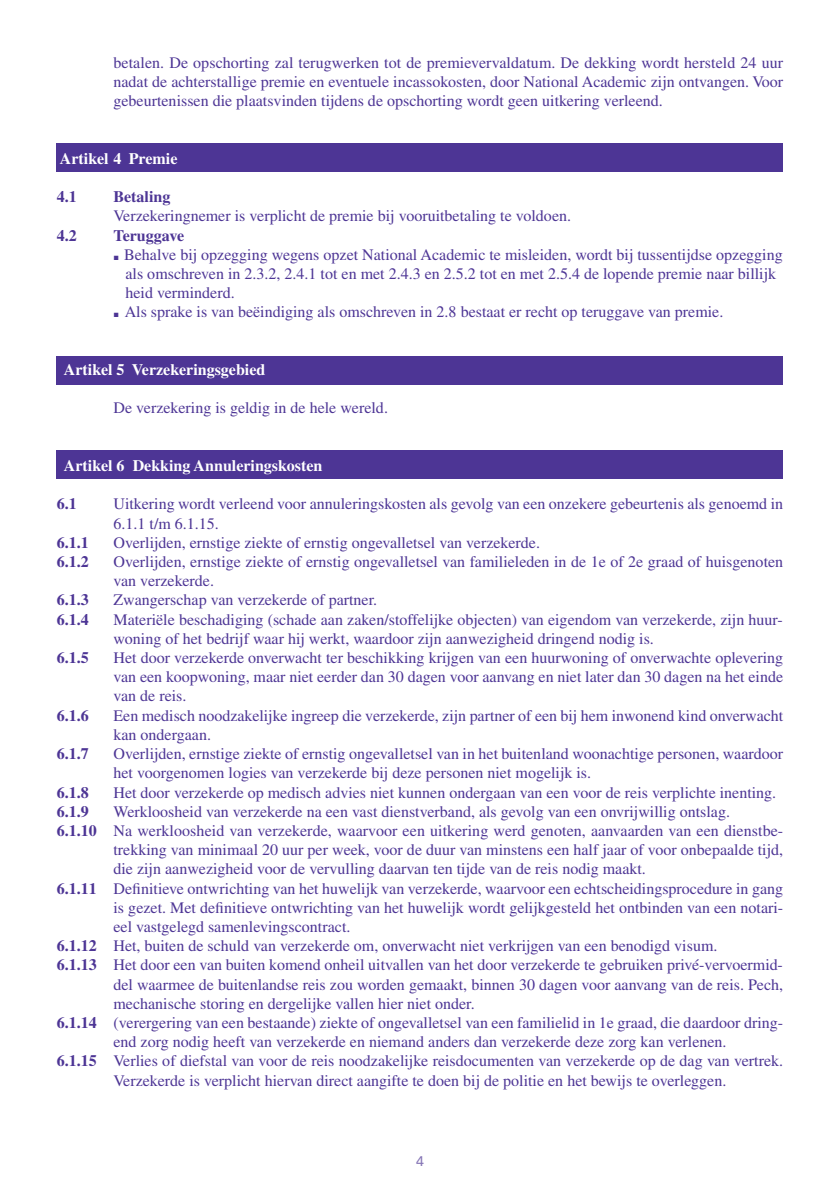
<style>
.page{position:relative;width:840px;height:1191px;background:#fff}
.page>*{position:absolute;margin:0;border:0;box-sizing:border-box;transform-origin:0 0}
.t1{font:16px/19.2px "Times LT Std";color:#4d3595}
.t2{font:700 16px "Times LT Std";color:#fff}
.t3{font:700 16px "Times LT Std";color:#4d3595}
.t4{font:14px "Univers LT Std";color:#8676b6}
.s1{font-weight:700}
</style>
<div class="page">
<div style="left:57px;top:144px;width:725px;height:28px;background:#4d3595"></div>
<div style="left:57px;top:356px;width:725px;height:29px;background:#4d3595"></div>
<div style="left:57px;top:450px;width:725px;height:28px;background:#4d3595"></div>
<p class="t1" style="left:113px;top:54px;width:670px;text-align:justify">betalen. De opschorting zal terugwerken tot de premievervaldatum. De dekking wordt hersteld 24 uur nadat de achterstallige premie en eventuele incassokosten, door National Academic zijn ontvangen. Voor gebeurtenissen die plaatsvinden tijdens de opschorting wordt geen uitkering verleend.</p>
<p class="t2" style="left:60px;top:153px;width:119px">Artikel 4 Premie</p>
<p class="t3" style="left:57px;top:191px;width:22px">4.1</p>
<p class="t3" style="left:113px;top:191px;width:58px">Betaling</p>
<p class="t1" style="left:113px;top:208px;width:459px">Verzekeringnemer is verplicht de premie bij vooruitbetaling te voldoen.</p>
<p class="t3" style="left:57px;top:230px;width:22px">4.2</p>
<p class="t3" style="left:113px;top:230px;width:72px">Teruggave</p>
<p class="t1" style="left:125px;top:246px;width:658px;text-indent:-12px">▪ Behalve bij opzegging wegens opzet National Academic te misleiden, wordt bij tussentijdse opzegging als omschreven in 2.3.2, 2.4.1 tot en met 2.4.3 en 2.5.2 tot en met 2.5.4 de lopende premie naar billijk heid verminderd.</p>
<p class="t1" style="left:113px;top:304px;width:611px">▪ Als sprake is van beëindiging als omschreven in 2.8 bestaat er recht op teruggave van premie.</p>
<p class="t2" style="left:64px;top:364px;width:203px">Artikel 5 Verzekeringsgebied</p>
<p class="t1" style="left:113px;top:400px;width:276px">De verzekering is geldig in de hele wereld.</p>
<p class="t2" style="left:64px;top:460px;width:260px">Artikel 6 Dekking Annuleringskosten</p>
<p class="t3" style="left:57px;top:498px;width:21px">6.1</p>
<p class="t1" style="left:113px;top:496px;width:670px">Uitkering wordt verleend voor annuleringskosten als gevolg van een onzekere gebeurtenis als genoemd in<br>6.1.1 t/m 6.1.15.</p>
<p class="t3" style="left:57px;top:537px;width:33px">6.1.1</p>
<p class="t1" style="left:113px;top:534px;width:428px">Overlijden, ernstige ziekte of ernstig ongevalletsel van verzekerde.</p>
<p class="t3" style="left:57px;top:556px;width:33px">6.1.2</p>
<p class="t1" style="left:113px;top:554px;width:670px">Overlijden, ernstige ziekte of ernstig ongevalletsel van familieleden in de 1e of 2e graad of huisgenoten van verzekerde.</p>
<p class="t3" style="left:57px;top:594px;width:33px">6.1.3</p>
<p class="t1" style="left:113px;top:592px;width:265px">Zwangerschap van verzekerde of partner.</p>
<p class="t3" style="left:57px;top:614px;width:33px">6.1.4</p>
<p class="t1" style="left:113px;top:611px;width:670px">Materiële beschadiging (schade aan zaken/stoffelijke objecten) van eigendom van verzekerde, zijn huur&shy;woning of het bedrijf waar hij werkt, waardoor zijn aanwezigheid dringend nodig is.</p>
<p class="t3" style="left:57px;top:652px;width:33px">6.1.5</p>
<p class="t1" style="left:113px;top:650px;width:670px;text-align:justify">Het door verzekerde onverwacht ter beschikking krijgen van een huurwoning of onverwachte oplevering van een koopwoning, maar niet eerder dan 30 dagen voor aanvang en niet later dan 30 dagen na het einde van de reis.</p>
<p class="t3" style="left:57px;top:710px;width:33px">6.1.6</p>
<p class="t1" style="left:113px;top:707px;width:671px">Een medisch noodzakelijke ingreep die verzekerde, zijn partner of een bij hem inwonend kind onverwacht kan ondergaan.</p>
<p class="t3" style="left:57px;top:748px;width:33px">6.1.7</p>
<p class="t1" style="left:113px;top:746px;width:670px">Overlijden, ernstige ziekte of ernstig ongevalletsel van in het buitenland woonachtige personen, waardoor het voorgenomen logies van verzekerde bij deze personen niet mogelijk is.</p>
<p class="t3" style="left:57px;top:786px;width:33px">6.1.8</p>
<p class="t1" style="left:113px;top:784px;width:664px">Het door verzekerde op medisch advies niet kunnen ondergaan van een voor de reis verplichte inenting.</p>
<p class="t3" style="left:57px;top:806px;width:33px">6.1.9</p>
<p class="t1" style="left:113px;top:803px;width:617px">Werkloosheid van verzekerde na een vast dienstverband, als gevolg van een onvrijwillig ontslag.</p>
<p class="t1" style="left:57px;top:822px;width:727px"><span class="s1">6.1.10</span> Na werkloosheid van verzekerde, waarvoor een uitkering werd genoten, aanvaarden van een dienstbe-</p>
<p class="t1" style="left:113px;top:842px;width:670px">trekking van minimaal 20 uur per week, voor de duur van minstens een half jaar of voor onbepaalde tijd,</p>
<p class="t1" style="left:113px;top:861px;width:533px">die zijn aanwezigheid voor de vervulling daarvan ten tijde van de reis nodig maakt.</p>
<p class="t1" style="left:57px;top:880px;width:727px"><span class="s1">6.1.11</span> Definitieve ontwrichting van het huwelijk van verzekerde, waarvoor een echtscheidingsprocedure in gang</p>
<p class="t1" style="left:113px;top:899px;width:670px">is gezet. Met definitieve ontwrichting van het huwelijk wordt gelijkgesteld het ontbinden van een notari-</p>
<p class="t1" style="left:113px;top:918px;width:238px">eel vastgelegd samenlevingscontract.</p>
<p class="t1" style="left:57px;top:938px;width:661px"><span class="s1">6.1.12</span> Het, buiten de schuld van verzekerde om, onverwacht niet verkrijgen van een benodigd visum.</p>
<p class="t1" style="left:57px;top:957px;width:727px"><span class="s1">6.1.13</span> Het door een van buiten komend onheil uitvallen van het door verzekerde te gebruiken privé-vervoermid-</p>
<p class="t1" style="left:113px;top:976px;width:670px">del waarmee de buitenlandse reis zou worden gemaakt, binnen 30 dagen voor aanvang van de reis. Pech,</p>
<p class="t1" style="left:113px;top:995px;width:362px">mechanische storing en dergelijke vallen hier niet onder.</p>
<p class="t1" style="left:57px;top:1014px;width:727px"><span class="s1">6.1.14</span> (verergering van een bestaande) ziekte of ongevalletsel van een familielid in 1e graad, die daardoor dring-</p>
<p class="t1" style="left:113px;top:1034px;width:614px">end zorg nodig heeft van verzekerde en niemand anders dan verzekerde deze zorg kan verlenen.</p>
<p class="t1" style="left:57px;top:1053px;width:727px"><span class="s1">6.1.15</span> Verlies of diefstal van voor de reis noodzakelijke reisdocumenten van verzekerde op de dag van vertrek.</p>
<p class="t1" style="left:113px;top:1072px;width:614px">Verzekerde is verplicht hiervan direct aangifte te doen bij de politie en het bewijs te overleggen.</p>
<p class="t4" style="left:416px;top:1152px;width:9px">4</p>
</div>
